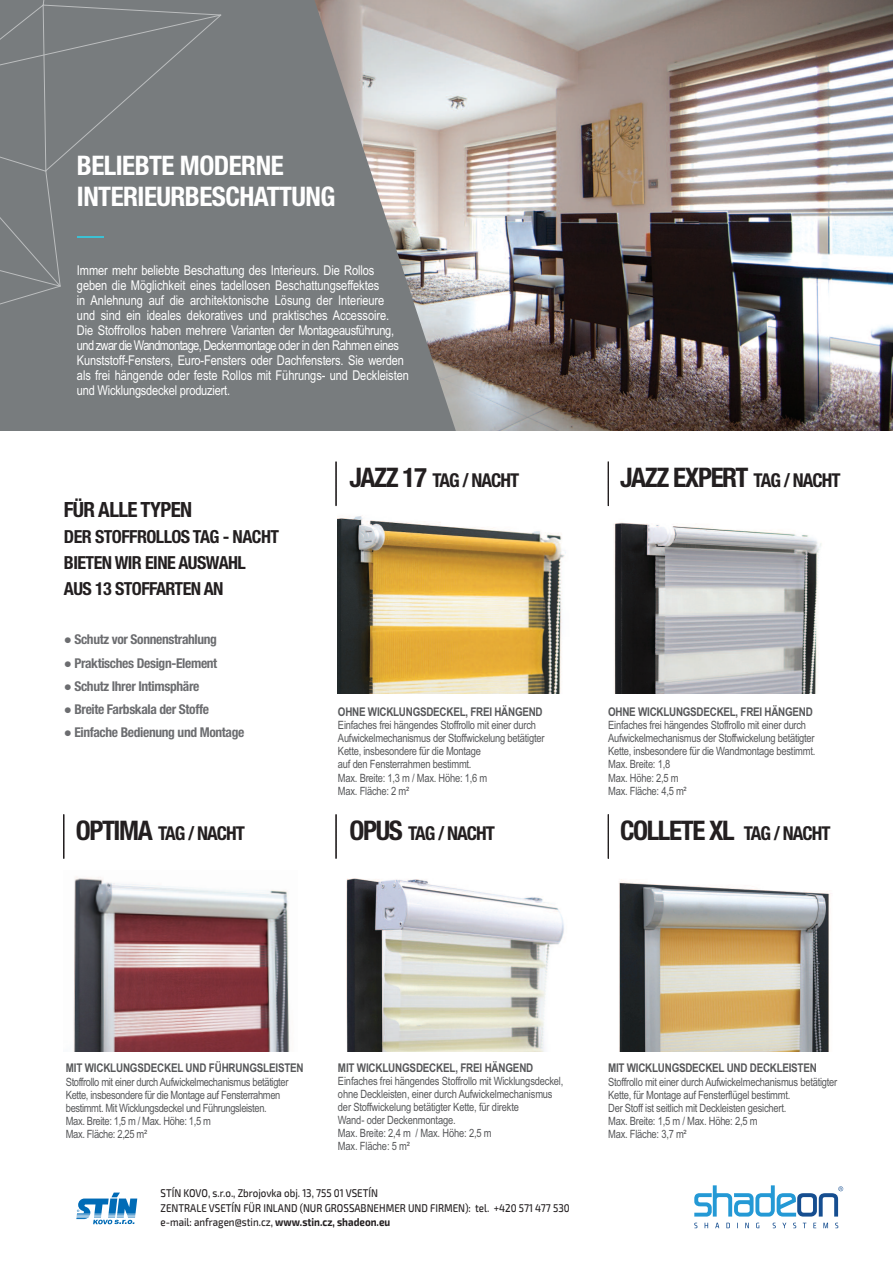
<style>
.page{position:relative;width:893px;height:1263px;background:#fff}
.page>*{position:absolute;margin:0;border:0;box-sizing:border-box;transform-origin:0 0}
.t1{font:700 condensed 27px "Helvetica Neue";letter-spacing:-.05em;color:#231f20}
.t2{font:700 condensed 27px/30.9px "Helvetica Neue";letter-spacing:-.02em;color:#fff}
.t3{font:700 condensed 21px "Helvetica Neue";letter-spacing:-.03em;color:#231f20}
.t4{font:700 condensed 19.05px "Helvetica Neue";letter-spacing:-.05em;color:#231f20}
.t5{font:700 condensed 18px/26.1px "Helvetica Neue";letter-spacing:-.03em;color:#231f20}
.t6{font:13.5px/15px "Arial Narrow";letter-spacing:-.005em;color:#fff}
.t7{font:700 condensed 13.5px "Helvetica Neue";letter-spacing:-.025em;color:#6c6d70}
.t8{font:700 12px "Arial Narrow";letter-spacing:-.02em;color:#57585a}
.t9{font:11.4px/13.2px "Arial Narrow";letter-spacing:-.02em;color:#57585a}
.t10{font:500 11.25px/14.4px "Exo 2";color:#231f20;scale:.87 1}
.s1{font-family:"Arial Narrow";font-weight:400;font-stretch:normal}
.s2{font-size:27px}
.s3{font-size:19.05px}
.s4{font-weight:700}
</style>
<div class="page">
<div style="left:0;top:0;width:459px;height:432px;background:#787c7e"></div>
<svg style="left:122px;top:9px;width:100px;height:95px"></svg>
<svg style="left:0;top:0;width:122px;height:305px"></svg>
<hr style="left:77px;top:236px;width:27px;height:2px;background:#3cc1d4">
<img style="left:338px;top:516px;width:228px;height:178px">
<img style="left:613px;top:522px;width:209px;height:172px">
<img style="left:619px;top:879px;width:212px;height:173px">
<img style="left:73px;top:877px;width:217px;height:175px">
<img style="left:346px;top:878px;width:218px;height:174px">
<svg style="left:64px;top:814px;width:1px;height:45px"></svg>
<svg style="left:336px;top:461px;width:1px;height:45px"></svg>
<svg style="left:608px;top:461px;width:1px;height:46px"></svg>
<svg style="left:336px;top:814px;width:1px;height:45px"></svg>
<svg style="left:608px;top:814px;width:1px;height:45px"></svg>
<img style="left:315px;top:0;width:578px;height:431px">
<div style="left:0;top:431px;width:893px;height:15px;background:#fff"></div>
<svg style="left:694px;top:1223px;width:144px;height:5px"></svg>
<svg style="left:694px;top:1185px;width:149px;height:31px"></svg>
<svg style="left:76px;top:1192px;width:61px;height:32px"></svg>
<h1 class="t2" style="left:77px;top:149px;width:260px">BELIEBTE MODERNE<br>INTERIEURBESCHATTUNG</h1>
<p class="t6" style="left:77px;top:263px;width:334px">Immer mehr beliebte Beschattung des Interieurs. Die Rollos<br>geben die Möglichkeit eines tadellosen Beschattungseffektes<br>in Anlehnung auf die architektonische Lösung der Interieure<br>und sind ein ideales dekoratives und praktisches Accessoire.<br>Die Stoffrollos haben mehrere Varianten der Montageausführung, und zwar die Wandmontage, Deckenmontage oder in den Rahmen eines Kunststoff-Fensters, Euro-Fensters oder Dachfensters. Sie werden als frei hängende oder feste Rollos mit Führungs- und Deckleisten und Wicklungsdeckel produziert.</p>
<h2 class="t3" style="left:64px;top:492px;width:130px">FÜR ALLE TYPEN</h2>
<h3 class="t5" style="left:64px;top:522px;width:217px">DER STOFFROLLOS TAG - NACHT<br>BIETEN WIR EINE AUSWAHL<br>AUS 13 STOFFARTEN AN</h3>
<p class="t7" style="left:64px;top:628px;width:155px"><span class="s1">●</span> Schutz vor Sonnenstrahlung</p>
<p class="t7" style="left:64px;top:651px;width:155px"><span class="s1">●</span> Praktisches Design-Element</p>
<p class="t7" style="left:64px;top:675px;width:137px"><span class="s1">●</span> Schutz Ihrer Intimsphäre</p>
<p class="t7" style="left:64px;top:698px;width:147px"><span class="s1">●</span> Breite Farbskala der Stoffe</p>
<p class="t7" style="left:64px;top:721px;width:182px"><span class="s1">●</span> Einfache Bedienung und Montage</p>
<h3 class="t4" style="left:349px;top:465px;width:171px"><span class="s2">JAZZ 17</span> TAG / NACHT</h3>
<h1 class="t1" style="left:620px;top:455px;width:222px">JAZZ EXPERT <span class="s3">TAG / NACHT</span></h1>
<p class="t8" style="left:338px;top:704px;width:206px">OHNE WICKLUNGSDECKEL, FREI HÄNGEND</p>
<p class="t9" style="left:338px;top:718px;width:208px">Einfaches frei hängendes Stoffrollo mit einer durch Aufwickelmechanismus der Stoffwickelung betätigter Kette, insbesondere für die Montage<br>auf den Fensterrahmen bestimmt.<br>Max. Breite: 1,3 m / Max. Höhe: 1,6 m<br>Max. Fläche: 2 m²</p>
<p class="t8" style="left:608px;top:704px;width:206px">OHNE WICKLUNGSDECKEL, FREI HÄNGEND</p>
<p class="t9" style="left:608px;top:718px;width:209px">Einfaches frei hängendes Stoffrollo mit einer durch Aufwickelmechanismus der Stoffwickelung betätigter Kette, insbesondere für die Wandmontage bestimmt.<br>Max. Breite: 1,8<br>Max. Höhe: 2,5 m<br>Max. Fläche: 4,5 m²</p>
<h3 class="t4" style="left:76px;top:817px;width:171px"><span class="s2">OPTIMA</span> TAG / NACHT</h3>
<h3 class="t4" style="left:349px;top:817px;width:147px"><span class="s2">OPUS</span> TAG / NACHT</h3>
<h1 class="t1" style="left:620px;top:808px;width:212px">COLLETE XL <span class="s3">TAG / NACHT</span></h1>
<p class="t8" style="left:66px;top:1061px;width:239px">MIT WICKLUNGSDECKEL UND FÜHRUNGSLEISTEN</p>
<p class="t9" style="left:66px;top:1075px;width:224px">Stoffrollo mit einer durchAufwickelmechanismus betätigter Kette, insbesondere für die Montage auf Fensterrahmen bestimmt. Mit Wicklungsdeckel und Führungsleisten.<br>Max. Breite: 1,5 m / Max. Höhe: 1,5 m<br>Max. Fläche: 2,25 m²</p>
<p class="t8" style="left:338px;top:1061px;width:197px">MIT WICKLUNGSDECKEL, FREI HÄNGEND</p>
<p class="t9" style="left:338px;top:1075px;width:227px">Einfaches frei hängendes Stoffrollo mit Wicklungsdeckel, ohne Deckleisten, einer durch Aufwickelmechanismus der Stoffwickelung betätigter Kette, für direkte<br>Wand- oder Deckenmontage.<br>Max. Breite: 2,4 m / Max. Höhe: 2,5 m<br>Max. Fläche: 5 m²</p>
<p class="t10" style="left:160px;top:1186px;width:472px">STÍN KOVO, s.r.o., Zbrojovka obj. 13, 755 01 VSETÍN<br>ZENTRALE VSETÍN FÜR INLAND (NUR GROSSABNEHMER UND FIRMEN): tel. +420 571 477 530 e-mail: anfragen@stin.cz, <span class="s4">www.stin.cz, shadeon.eu</span></p>
<p class="t8" style="left:608px;top:1061px;width:210px">MIT WICKLUNGSDECKEL UND DECKLEISTEN</p>
<p class="t9" style="left:608px;top:1075px;width:231px">Stoffrollo mit einer durch Aufwickelmechanismus betätigter Kette, für Montage auf Fensterflügel bestimmt.<br>Der Stoff ist seitlich mit Deckleisten gesichert.<br>Max. Breite: 1,5 m / Max. Höhe: 2,5 m<br>Max. Fläche: 3,7 m²</p>
</div>
